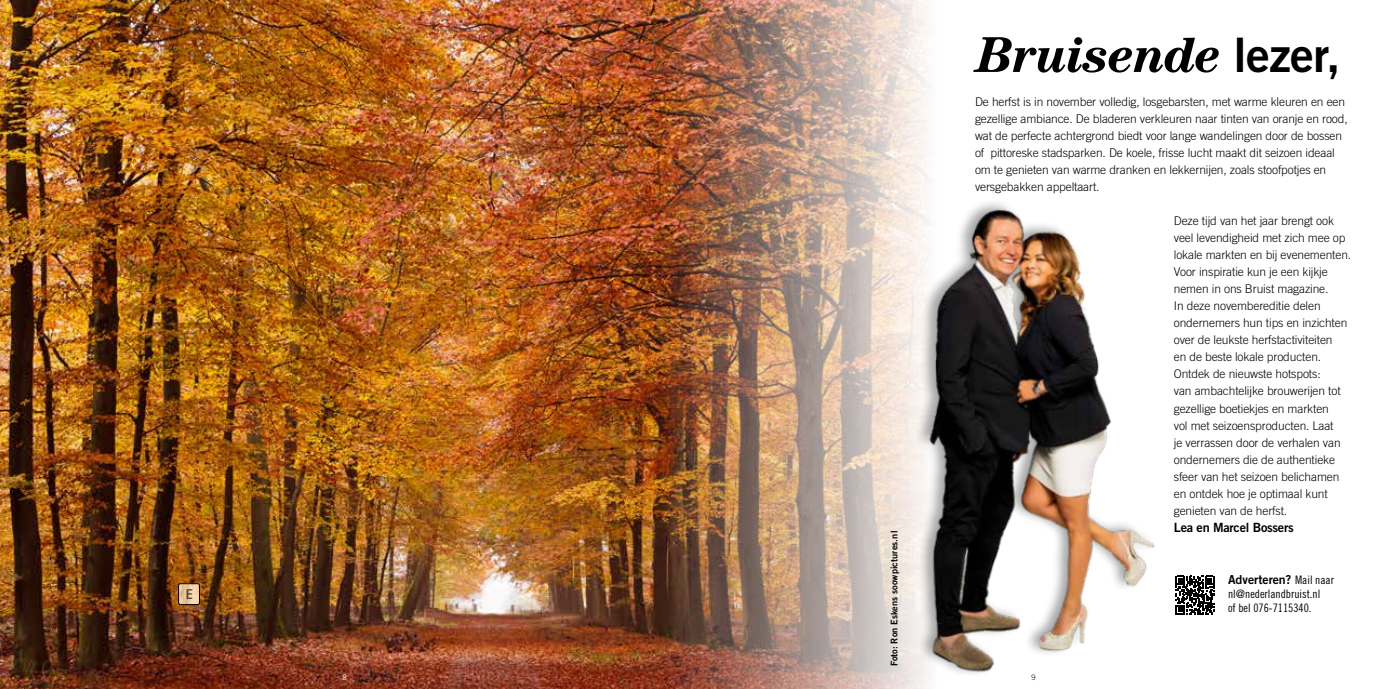
<style>
.page{position:relative;width:1378px;height:689px;background:#fff}
.page>*{position:absolute;margin:0;border:0;box-sizing:border-box;transform-origin:0 0}
.t1{font:italic 700 50.4px "Century Std";letter-spacing:-.02em;color:#000}
.t2{font:12.75px "Trade Gothic LT Std Bd 2";letter-spacing:-.02em;color:#000}
.t3{font:12.45px "Trade Gothic LT Std Bd 2";color:#000}
.t4{font:300 12px/17px "Trade Gothic LT Std";letter-spacing:-.01em;color:#000}
.t5{font:11.7px/14px "Trade Gothic LT Std Cn 18";color:#000}
.t6{font:9.15px "Trade Gothic LT Std Bd 2";letter-spacing:.01em;color:#000}
.t7{font:300 7.5px "Trade Gothic LT Std";color:#fff}
.t8{font:300 7.5px "Trade Gothic LT Std";color:#000}
.s1{font-family:"Trade Gothic LT Std Bd 2";font-weight:400;font-style:normal;font-size:47.55px}
.s2{font-family:"Trade Gothic LT Std Cn 18";font-size:11.7px}
</style>
<div class="page">
<img style="left:0;top:0;width:611px;height:689px">
<img style="left:611px;top:0;width:78px;height:689px">
<svg style="left:189px;top:585px;width:9px;height:18px"></svg>
<img style="left:180px;top:585px;width:9px;height:18px">
<div style="left:178px;top:583px;width:22px;height:22px;border:1px solid #000;border-radius:2px"></div>
<img style="left:689px;top:0;width:238px;height:689px">
<img style="left:878px;top:194px;width:277px;height:486px">
<svg style="left:1175px;top:576px;width:39px;height:38px"></svg>
<h1 class="t1" style="left:976px;top:25px;width:366px">Bruisende <span class="s1">lezer,</span></h1>
<p class="t6" style="left:888px;top:666px;width:137px;rotate:-90deg">Foto: Ron Eskens soowpictures.nl</p>
<p class="t4" style="left:975px;top:93px;width:374px">De herfst is in november volledig, losgebarsten, met warme kleuren en een gezellige ambiance. De bladeren verkleuren naar tinten van oranje en rood, wat de perfecte achtergrond biedt voor lange wandelingen door de bossen of pittoreske stadsparken. De koele, frisse lucht maakt dit seizoen ideaal om te genieten van warme dranken en lekkernijen, zoals stoofpotjes en versgebakken appeltaart.</p>
<p class="t4" style="left:1174px;top:212px;width:179px">Deze tijd van het jaar brengt ook veel levendigheid met zich mee op lokale markten en bij evenementen.<br>Voor inspiratie kun je een kijkje nemen in ons Bruist magazine.<br>In deze novembereditie delen ondernemers hun tips en inzichten over de leukste herfstactiviteiten<br>en de beste lokale producten.<br>Ontdek de nieuwste hotspots:<br>van ambachtelijke brouwerijen tot gezellige boetiekjes en markten<br>vol met seizoensproducten. Laat<br>je verrassen door de verhalen van ondernemers die de authentieke sfeer van het seizoen belichamen en ontdek hoe je optimaal kunt genieten van de herfst.</p>
<p class="t2" style="left:1174px;top:519px;width:121px">Lea en Marcel Bossers</p>
<p class="t3" style="left:1228px;top:572px;width:107px">Adverteren? <span class="s2">Mail naar</span></p>
<p class="t5" style="left:1228px;top:587px;width:94px">nl@nederlandbruist.nl of bel 076-7115340.</p>
<p class="t7" style="left:342px;top:672px;width:6px">8</p>
<p class="t8" style="left:1031px;top:672px;width:6px">9</p>
</div>
